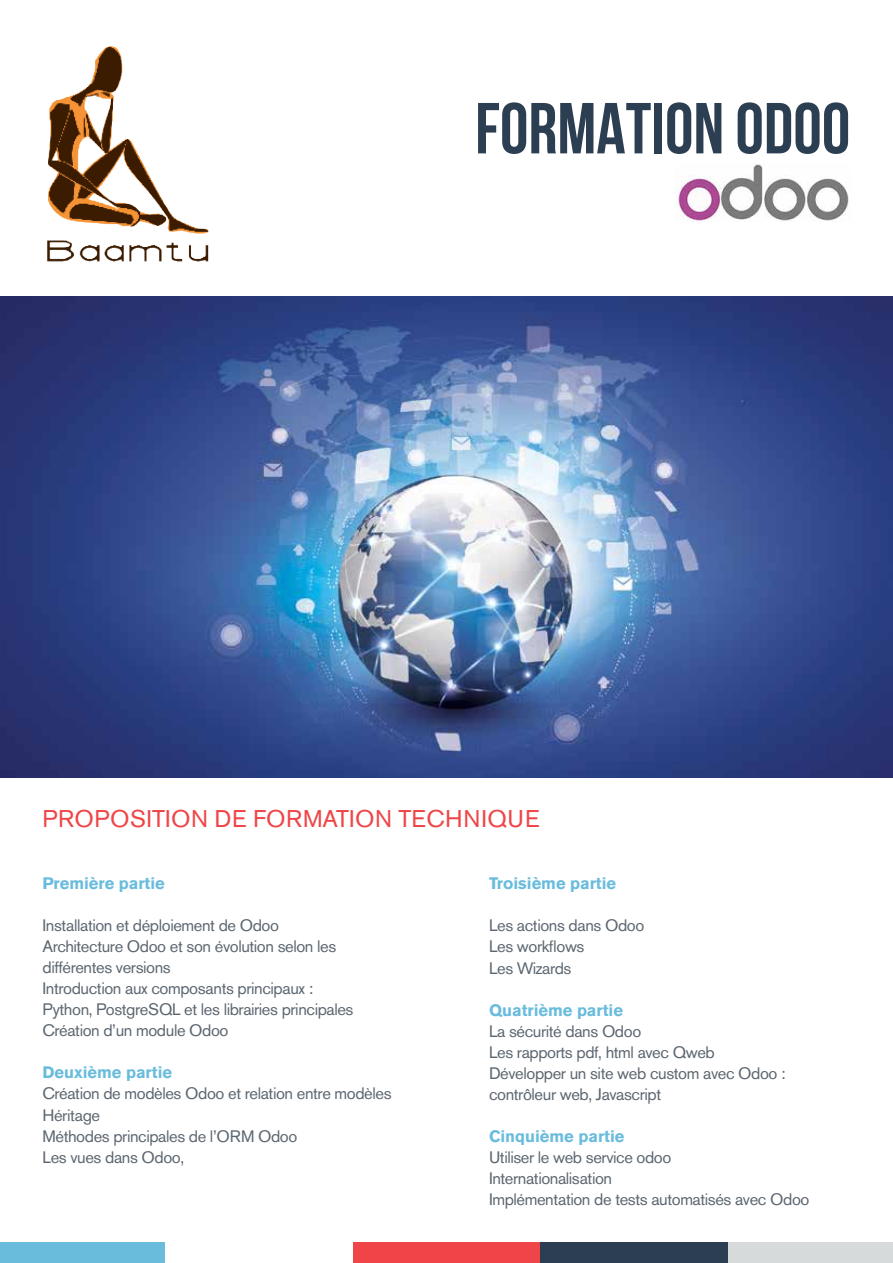
<style>
.page{position:relative;width:893px;height:1263px;background:#fff}
.page>*{position:absolute;margin:0;border:0;box-sizing:border-box;transform-origin:0 0}
.t1{font:700 72px "Bebas Neue";color:#2c3e51}
.t2{font:24px "Akzidenz Grotesk BE";letter-spacing:.02em;color:#ef4548}
.t3{font:16.5px/21px "Akzidenz Grotesk BE";letter-spacing:-.025em;color:#5c6670}
.t4{font:700 16.5px "Akzidenz Grotesk BE";color:#6abcdd}
</style>
<div class="page">
<div style="left:0;top:1242px;width:166px;height:21px;background:#6abcdd"></div>
<div style="left:353px;top:1242px;width:187px;height:21px;background:#ef4548"></div>
<div style="left:727px;top:1242px;width:166px;height:21px;background:#d7dadb"></div>
<div style="left:540px;top:1242px;width:187px;height:21px;background:#2c3e51"></div>
<img style="left:47px;top:46px;width:162px;height:216px">
<img style="left:0;top:296px;width:893px;height:481px">
<img style="left:675px;top:164px;width:174px;height:58px">
<h1 class="t1" style="left:475px;top:89px;width:377px">FORMATION ODOO</h1>
<h2 class="t2" style="left:43px;top:804px;width:499px">PROPOSITION DE FORMATION TECHNIQUE</h2>
<p class="t4" style="left:43px;top:874px;width:124px">Première partie</p>
<p class="t3" style="left:43px;top:915px;width:312px">Installation et déploiement de Odoo Architecture Odoo et son évolution selon les différentes versions<br>Introduction aux composants principaux :<br>Python, PostgreSQL et les librairies principales Création d’un module Odoo</p>
<p class="t4" style="left:43px;top:1063px;width:131px">Deuxième partie</p>
<p class="t3" style="left:43px;top:1083px;width:351px">Création de modèles Odoo et relation entre modèles<br>Héritage<br>Méthodes principales de l’ORM Odoo<br>Les vues dans Odoo,</p>
<p class="t4" style="left:489px;top:874px;width:129px">Troisième partie</p>
<p class="t3" style="left:489px;top:915px;width:157px">Les actions dans Odoo<br>Les workflows<br>Les Wizards</p>
<p class="t4" style="left:489px;top:1000px;width:136px">Quatrième partie</p>
<p class="t3" style="left:489px;top:1020px;width:298px">La sécurité dans Odoo<br>Les rapports pdf, html avec Qweb<br>Développer un site web custom avec Odoo : contrôleur web, Javascript</p>
<p class="t4" style="left:489px;top:1126px;width:137px">Cinquième partie</p>
<p class="t3" style="left:489px;top:1146px;width:322px">Utiliser le web service odoo<br>Internationalisation<br>Implémentation de tests automatisés avec Odoo</p>
</div>
